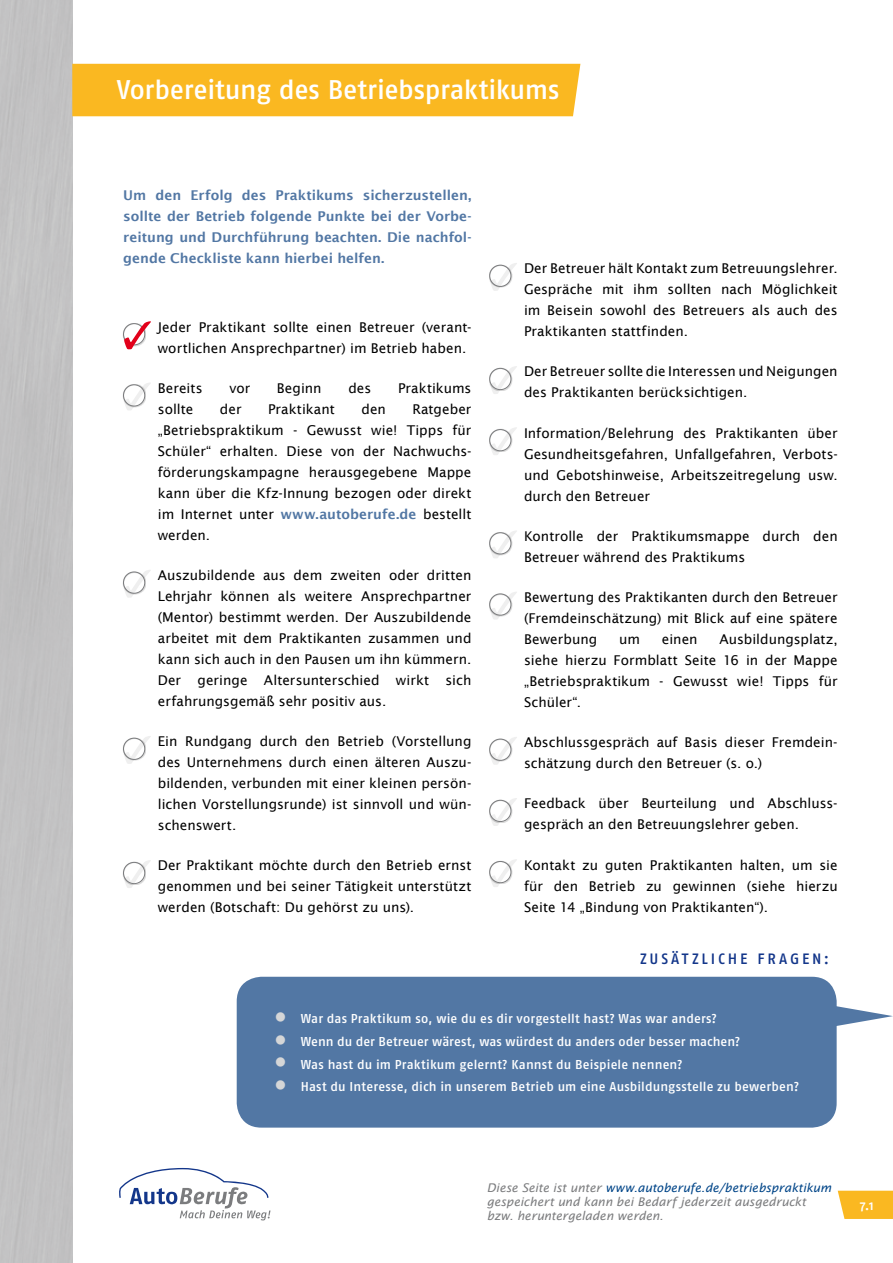
<style>
.page{position:relative;width:893px;height:1263px;background:#fff}
.page>*{position:absolute;margin:0;border:0;box-sizing:border-box;transform-origin:0 0}
.t1{font:500 27px "Fago Pro";letter-spacing:-.01em;color:#fff}
.t2{font:500 15px "Fago Pro";letter-spacing:.19em;color:#13368a}
.t3{font:13.5px/21px "Lucida Sans";letter-spacing:.005em;color:#000;text-align:justify}
.t4{font:600 13.5px/21px "Lucida Sans";color:#5277a4;text-align:justify}
.t5{font:500 13.5px "Fago Pro";color:#fff}
.t6{font:500 12.9px "Fago Pro";letter-spacing:.005em;color:#fff}
.t7{font:italic 12px/14.4px "Lucida Sans";color:#7b7c7e}
.s1{font-weight:600;color:#5277a4}
.s2{font-family:"Lucida Console";font-weight:400;font-size:31.35px;color:#d5d6d7}
.s3{color:#004588}
</style>
<div class="page">
<svg style="left:837px;top:1006px;width:56px;height:20px"></svg>
<svg style="left:119px;top:1168px;width:152px;height:52px"></svg>
<div style="left:72px;top:64px;width:508px;height:52px;background:#fab821"></div>
<div style="left:838px;top:1191px;width:55px;height:28px;background:#fab821"></div>
<div style="left:123px;top:323px;width:23px;height:23px;background:#000;opacity:.5"></div>
<div style="left:123px;top:323px;width:22px;height:22px;border:1px solid #7b7c7e;border-radius:50%"></div>
<svg style="left:124px;top:321px;width:27px;height:28px"></svg>
<svg style="left:126px;top:383px;width:25px;height:27px"></svg>
<div style="left:123px;top:384px;width:23px;height:23px;background:#000;opacity:.5"></div>
<div style="left:123px;top:385px;width:22px;height:21px;border:1px solid #7b7c7e;border-radius:50%"></div>
<svg style="left:126px;top:570px;width:25px;height:28px"></svg>
<div style="left:123px;top:571px;width:23px;height:23px;background:#000;opacity:.5"></div>
<div style="left:123px;top:572px;width:22px;height:21px;border:1px solid #7b7c7e;border-radius:50%"></div>
<svg style="left:126px;top:736px;width:25px;height:28px"></svg>
<div style="left:123px;top:737px;width:23px;height:24px;background:#000;opacity:.5"></div>
<div style="left:123px;top:738px;width:22px;height:22px;border:1px solid #7b7c7e;border-radius:50%"></div>
<svg style="left:126px;top:860px;width:25px;height:28px"></svg>
<div style="left:123px;top:862px;width:23px;height:23px;background:#000;opacity:.5"></div>
<div style="left:123px;top:862px;width:22px;height:22px;border:1px solid #7b7c7e;border-radius:50%"></div>
<svg style="left:493px;top:263px;width:24px;height:28px"></svg>
<div style="left:489px;top:264px;width:23px;height:24px;background:#000;opacity:.5"></div>
<div style="left:489px;top:265px;width:22px;height:22px;border:1px solid #7b7c7e;border-radius:50%"></div>
<svg style="left:492px;top:366px;width:25px;height:28px"></svg>
<div style="left:489px;top:368px;width:23px;height:23px;background:#000;opacity:.5"></div>
<div style="left:489px;top:368px;width:22px;height:22px;border:1px solid #7b7c7e;border-radius:50%"></div>
<svg style="left:492px;top:427px;width:25px;height:28px"></svg>
<div style="left:489px;top:429px;width:23px;height:23px;background:#000;opacity:.5"></div>
<div style="left:489px;top:429px;width:22px;height:22px;border:1px solid #7b7c7e;border-radius:50%"></div>
<svg style="left:492px;top:531px;width:25px;height:27px"></svg>
<div style="left:489px;top:532px;width:23px;height:23px;background:#000;opacity:.5"></div>
<div style="left:489px;top:532px;width:22px;height:22px;border:1px solid #7b7c7e;border-radius:50%"></div>
<svg style="left:492px;top:592px;width:25px;height:27px"></svg>
<div style="left:489px;top:593px;width:23px;height:23px;background:#000;opacity:.5"></div>
<div style="left:489px;top:594px;width:22px;height:21px;border:1px solid #7b7c7e;border-radius:50%"></div>
<svg style="left:493px;top:737px;width:24px;height:28px"></svg>
<div style="left:489px;top:738px;width:23px;height:24px;background:#000;opacity:.5"></div>
<div style="left:489px;top:739px;width:22px;height:21px;border:1px solid #7b7c7e;border-radius:50%"></div>
<svg style="left:492px;top:798px;width:25px;height:28px"></svg>
<div style="left:489px;top:799px;width:23px;height:24px;background:#000;opacity:.5"></div>
<div style="left:489px;top:800px;width:22px;height:22px;border:1px solid #7b7c7e;border-radius:50%"></div>
<svg style="left:492px;top:859px;width:25px;height:28px"></svg>
<div style="left:489px;top:861px;width:23px;height:23px;background:#000;opacity:.5"></div>
<div style="left:489px;top:861px;width:22px;height:22px;border:1px solid #7b7c7e;border-radius:50%"></div>
<div style="left:237px;top:977px;width:600px;height:150px;background:#5277a4;border-radius:25px"></div>
<h1 class="t1" style="left:117px;top:74px;width:444px">Vorbereitung des Betriebspraktikums</h1>
<p class="t4" style="left:123px;top:184px;width:350px">Um den Erfolg des Praktikums sicherzustellen, sollte der Betrieb folgende Punkte bei der Vorbe&shy;reitung und Durchführung beachten. Die nachfol&shy;gende Checkliste kann hierbei helfen.</p>
<p class="t3" style="left:158px;top:316px;width:315px">Jeder Praktikant sollte einen Betreuer (verant&shy;wortlichen Ansprechpartner) im Betrieb haben.</p>
<p class="t3" style="left:158px;top:378px;width:46px">Bereits</p>
<p class="t3" style="left:229px;top:378px;width:22px">vor</p>
<p class="t3" style="left:277px;top:378px;width:46px">Beginn</p>
<p class="t3" style="left:348px;top:378px;width:24px">des</p>
<p class="t3" style="left:398px;top:378px;width:75px">Praktikums</p>
<p class="t3" style="left:158px;top:399px;width:37px">sollte</p>
<p class="t3" style="left:220px;top:399px;width:23px">der</p>
<p class="t3" style="left:268px;top:399px;width:68px">Praktikant</p>
<p class="t3" style="left:361px;top:399px;width:26px">den</p>
<p class="t3" style="left:158px;top:399px;width:315px;text-indent:255px">Ratgeber „Betriebspraktikum - Gewusst wie! Tipps für Schüler“ erhalten. Diese von der Nachwuchs&shy;förderungskampagne herausgegebene Mappe kann über die Kfz-Innung bezogen oder direkt im Internet unter <span class="s1">www.autoberufe.de</span> bestellt werden.</p>
<p class="t3" style="left:158px;top:565px;width:315px">Auszubildende aus dem zweiten oder dritten Lehrjahr können als weitere Ansprechpartner (Mentor) bestimmt werden. Der Auszubildende arbeitet mit dem Praktikanten zusammen und kann sich auch in den Pausen um ihn kümmern.<br>Der geringe Altersunterschied wirkt sich erfahrungsgemäß sehr positiv aus.</p>
<p class="t3" style="left:158px;top:731px;width:315px">Ein Rundgang durch den Betrieb (Vorstellung des Unternehmens durch einen älteren Auszu&shy;bildenden, verbunden mit einer kleinen persön&shy;lichen Vorstellungsrunde) ist sinnvoll und wün&shy;schenswert.</p>
<p class="t3" style="left:158px;top:855px;width:315px">Der Praktikant möchte durch den Betrieb ernst genommen und bei seiner Tätigkeit unterstützt werden (Botschaft: Du gehörst zu uns).</p>
<p class="t3" style="left:524px;top:258px;width:315px">Der Betreuer hält Kontakt zum Betreuungslehrer.<br>Gespräche mit ihm sollten nach Möglichkeit im Beisein sowohl des Betreuers als auch des Praktikanten stattfinden.</p>
<p class="t3" style="left:524px;top:361px;width:315px">Der Betreuer sollte die Interessen und Neigungen des Praktikanten berücksichtigen.</p>
<p class="t3" style="left:524px;top:422px;width:315px">Information/Belehrung des Praktikanten über Gesundheitsgefahren, Unfallgefahren, Verbots&shy;und Gebotshinweise, Arbeitszeitregelung usw. durch den Betreuer</p>
<p class="t3" style="left:524px;top:525px;width:315px">Kontrolle der Praktikumsmappe durch den<br>Betreuer während des Praktikums</p>
<p class="t3" style="left:524px;top:587px;width:315px">Bewertung des Praktikanten durch den Betreuer (Fremdeinschätzung) mit Blick auf eine spätere Bewerbung</p>
<p class="t3" style="left:524px;top:629px;width:315px;text-indent:195px">Ausbildungsplatz, siehe hierzu Formblatt Seite 16 in der Mappe „Betriebspraktikum - Gewusst wie! Tipps für Schüler“.</p>
<p class="t3" style="left:524px;top:732px;width:314px">Abschlussgespräch auf Basis dieser Fremdein‑ schätzung durch den Betreuer (s. o.)</p>
<p class="t3" style="left:524px;top:793px;width:314px">Feedback über Beurteilung und Abschluss‑ gespräch an den Betreuungslehrer geben.</p>
<p class="t3" style="left:524px;top:854px;width:315px">Kontakt zu guten Praktikanten halten, um sie für den Betrieb zu gewinnen (siehe hierzu Seite 14 „Bindung von Praktikanten“).</p>
<p class="t3" style="left:619px;top:629px;width:22px">um</p>
<p class="t3" style="left:662px;top:629px;width:37px">einen</p>
<p class="t2" style="left:640px;top:950px;width:52px">Zu sätzl</p>
<p class="t2" style="left:711px;top:950px;width:120px">ich e Frag en:</p>
<p class="t6" style="left:271px;top:1011px;width:447px"><span class="s2">•</span> War das Praktikum so, wie du es dir vorgestellt hast? Was war anders?</p>
<p class="t6" style="left:271px;top:1034px;width:471px"><span class="s2">•</span> Wenn du der Betreuer wärest, was würdest du anders oder besser machen?</p>
<p class="t6" style="left:271px;top:1056px;width:413px"><span class="s2">•</span> Was hast du im Praktikum gelernt? Kannst du Beispiele nennen?</p>
<p class="t6" style="left:271px;top:1079px;width:529px"><span class="s2">•</span> Hast du I nteresse, dich in unserem Betrieb um eine Ausbildungsstelle zu bewerben?</p>
<p class="t7" style="left:487px;top:1180px;width:346px">Diese Seite ist unter <span class="s3">www.autoberufe.de/betriebspraktikum </span>gespeichert und kann bei Bedarf jederzeit ausgedruckt bzw. heruntergeladen werden.</p>
<p class="t5" style="left:860px;top:1197px;width:15px">7.1</p>
</div>
